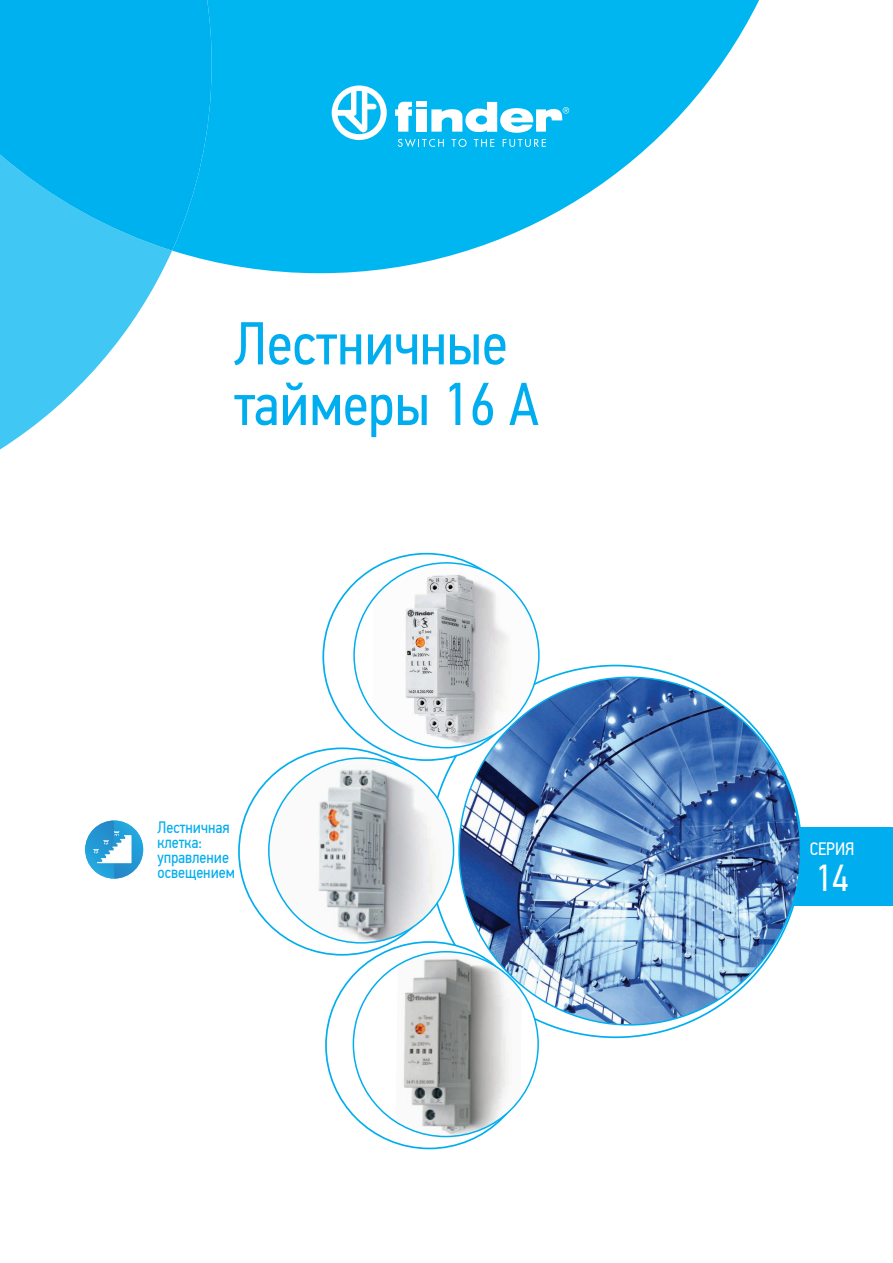
<style>
.page{position:relative;width:893px;height:1263px;background:#fff}
.page>*{position:absolute;margin:0;border:0;box-sizing:border-box;transform-origin:0 0}
.t1{font:60.6px/60.6px "PF Din Text Cond Pro";color:#00aeef}
.t2{font:37.5px "PF Din Text Cond Pro";color:#fff}
.t3{font:18px "PF Din Text Cond Pro";color:#fff}
.t4{font:16.5px/15px "PF Din Text Cond Pro";color:#00aeef}
</style>
<div class="page">
<div style="left:788px;top:827px;width:105px;height:79px;background:#00aeef"></div>
<svg style="left:173px;top:0;width:586px;height:273px;fill:#00b6f0"></svg>
<svg style="left:0;top:251px;width:172px;height:198px;fill:#40c7f4"></svg>
<svg style="left:0;top:0;width:212px;height:251px;fill:#00b1ef"></svg>
<img style="left:85px;top:820px;width:58px;height:58px">
<svg style="left:93px;top:831px;width:39px;height:32px"></svg>
<svg style="left:547px;top:665px;width:138px;height:373px"></svg>
<svg style="left:238px;top:553px;width:302px;height:596px"></svg>
<img style="left:458px;top:676px;width:343px;height:349px">
<svg style="left:332px;top:85px;width:55px;height:55px"></svg>
<svg style="left:431px;top:102px;width:138px;height:31px"></svg>
<svg style="left:395px;top:102px;width:17px;height:30px"></svg>
<div style="left:416px;top:109px;width:10px;height:23px;background:#fff"></div>
<div style="left:416px;top:102px;width:10px;height:5px;background:#fff"></div>
<svg style="left:398px;top:139px;width:46px;height:8px"></svg>
<svg style="left:452px;top:139px;width:15px;height:8px"></svg>
<svg style="left:474px;top:139px;width:20px;height:8px"></svg>
<svg style="left:503px;top:139px;width:43px;height:8px"></svg>
<h1 class="t1" style="left:234px;top:313px;width:306px">Лестничные таймеры 16 A</h1>
<p class="t4" style="left:157px;top:820px;width:79px">Лестничная клетка: управление освещением</p>
<p class="t3" style="left:810px;top:838px;width:46px">CЕPИЯ</p>
<h2 class="t2" style="left:815px;top:856px;width:34px">14</h2>
</div>
